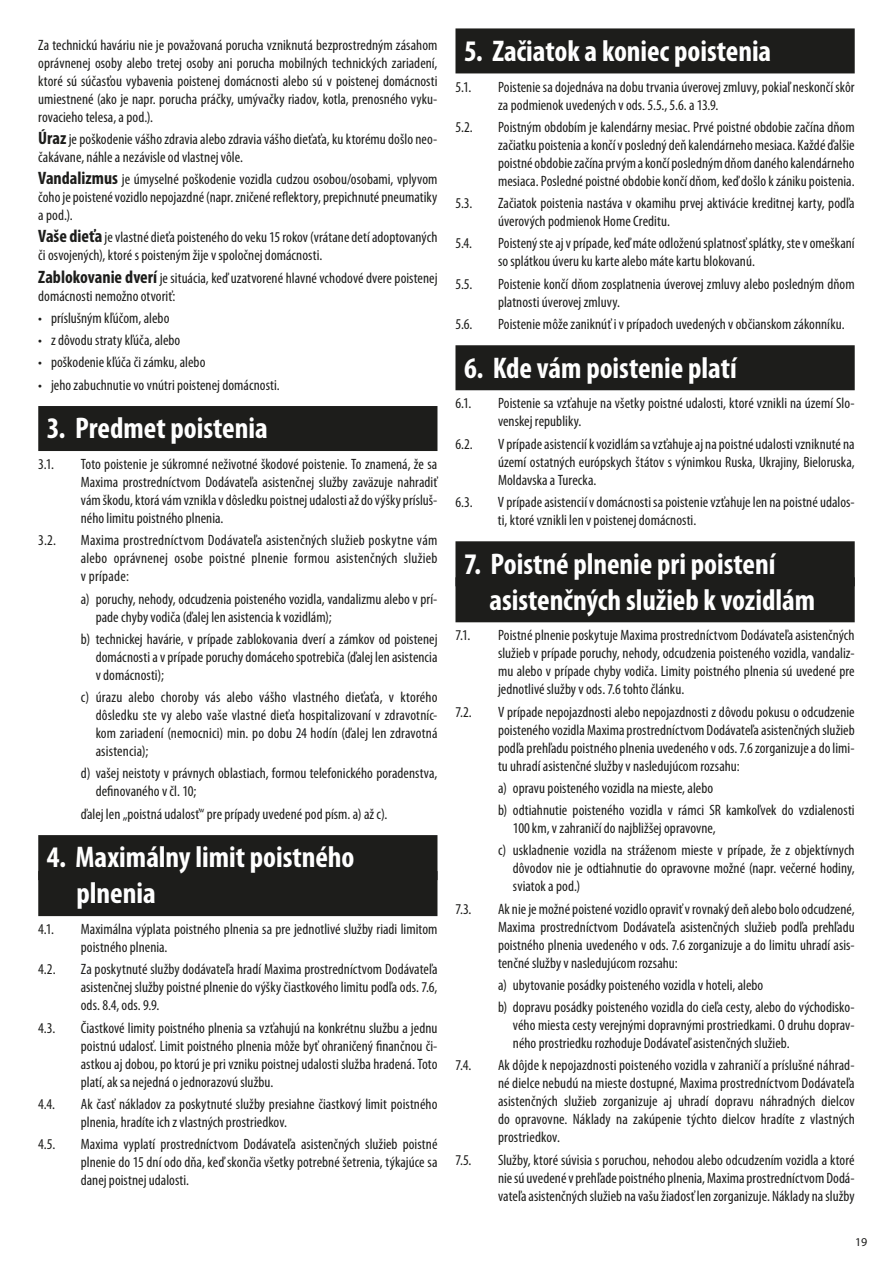
<style>
.page{position:relative;width:893px;height:1263px;background:#fff}
.page>*{position:absolute;margin:0;border:0;box-sizing:border-box;transform-origin:0 0}
.t1{font:700 condensed 30px/36px "Myriad Pro";color:#fff}
.t2{font:condensed 15px/18px "Myriad Pro";letter-spacing:.005em;color:#1d1d1b}
.t3{font:12px "Myriad Pro";color:#1d1d1b}
.s1{font-weight:700;font-size:18px}
</style>
<div class="page">
<div style="left:38px;top:406px;width:399px;height:45px;background:#1d1d1b"></div>
<div style="left:38px;top:835px;width:399px;height:45px;background:#1d1d1b"></div>
<div style="left:38px;top:871px;width:399px;height:45px;background:#1d1d1b"></div>
<div style="left:455px;top:28px;width:400px;height:45px;background:#1d1d1b"></div>
<div style="left:455px;top:345px;width:400px;height:45px;background:#1d1d1b"></div>
<div style="left:455px;top:541px;width:400px;height:45px;background:#1d1d1b"></div>
<div style="left:455px;top:577px;width:400px;height:45px;background:#1d1d1b"></div>
<p class="t2" style="left:38px;top:35px;width:401px;text-align:justify">Za technickú haváriu nie je považovaná porucha vzniknutá bezprostredným zásahom oprávnenej osoby alebo tretej osoby ani porucha mobilných technických zariadení, ktoré sú súčasťou vybavenia poistenej domácnosti alebo sú v poistenej domácnosti umiestnené (ako je napr. porucha práčky, umývačky riadov, kotla, prenosného vyku&shy;rovacieho telesa, a pod.).</p>
<p class="t2" style="left:38px;top:130px;width:401px"><span class="s1">Úraz</span> je poškodenie vášho zdravia alebo zdravia vášho dieťaťa, ku ktorému došlo neo&shy;čakávane, náhle a nezávisle od vlastnej vôle.</p>
<p class="t2" style="left:38px;top:170px;width:401px;text-align:justify"><span class="s1">Vandalizmus</span> je úmyselné poškodenie vozidla cudzou osobou/osobami, vplyvom čoho je poistené vozidlo nepojazdné (napr. zničené reflektory, prepichnuté pneumatiky a pod.).</p>
<p class="t2" style="left:38px;top:228px;width:401px"><span class="s1">Vaše dieťa</span> je vlastné dieťa poisteného do veku 15 rokov (vrátane detí adoptovaných či osvojených), ktoré s poisteným žije v spoločnej domácnosti.</p>
<p class="t2" style="left:38px;top:268px;width:401px"><span class="s1">Zablokovanie dverí</span> je situácia, keď uzatvorené hlavné vchodové dvere poistenej domácnosti nemožno otvoriť:</p>
<p class="t2" style="left:38px;top:309px;width:133px">• príslušným kľúčom, alebo</p>
<p class="t2" style="left:38px;top:331px;width:144px">• z dôvodu straty kľúča, alebo</p>
<p class="t2" style="left:38px;top:353px;width:169px">• poškodenie kľúča či zámku, alebo</p>
<p class="t2" style="left:38px;top:375px;width:243px">• jeho zabuchnutie vo vnútri poistenej domácnosti.</p>
<h1 class="t1" style="left:47px;top:410px;width:222px">3. Predmet poistenia</h1>
<p class="t2" style="left:38px;top:455px;width:17px">3.1.</p>
<p class="t2" style="left:81px;top:455px;width:358px;text-align:justify">Toto poistenie je súkromné neživotné škodové poistenie. To znamená, že sa Maxima prostredníctvom Dodávateľa asistenčnej služby zaväzuje nahradiť vám škodu, ktorá vám vznikla v dôsledku poistnej udalosti až do výšky prísluš&shy;ného limitu poistného plnenia.</p>
<p class="t2" style="left:38px;top:531px;width:19px">3.2.</p>
<p class="t2" style="left:81px;top:531px;width:358px;text-align:justify">Maxima prostredníctvom Dodávateľa asistenčných služieb poskytne vám alebo oprávnenej osobe poistné plnenie formou asistenčných služieb v prípade:</p>
<p class="t2" style="left:96px;top:589px;width:343px;text-indent:-15px">a) poruchy, nehody, odcudzenia poisteného vozidla, vandalizmu alebo v prí&shy;pade chyby vodiča (ďalej len asistencia k vozidlám);</p>
<p class="t2" style="left:96px;top:630px;width:343px;text-align:justify;text-indent:-15px">b) technickej havárie, v prípade zablokovania dverí a zámkov od poistenej domácnosti a v prípade poruchy domáceho spotrebiča (ďalej len asistencia v domácnosti);</p>
<p class="t2" style="left:96px;top:688px;width:343px;text-align:justify;text-indent:-15px">c) úrazu alebo choroby vás alebo vášho vlastného dieťaťa, v ktorého dôsledku ste vy alebo vaše vlastné dieťa hospitalizovaní v zdravotníc&shy;kom zariadení (nemocnici) min. po dobu 24 hodín (ďalej len zdravotná asistencia);</p>
<p class="t2" style="left:96px;top:764px;width:343px;text-indent:-15px">d) vašej neistoty v právnych oblastiach, formou telefonického poradenstva, definovaného v čl. 10;</p>
<p class="t2" style="left:81px;top:804px;width:308px">ďalej len „poistná udalosť“ pre prípady uvedené pod písm. a) až c).</p>
<h1 class="t1" style="left:77px;top:839px;width:279px;text-indent:-30px">4. Maximálny limit poistného plnenia</h1>
<p class="t2" style="left:38px;top:920px;width:17px">4.1.</p>
<p class="t2" style="left:81px;top:920px;width:358px">Maximálna výplata poistného plnenia sa pre jednotlivé služby riadi limitom poistného plnenia.</p>
<p class="t2" style="left:38px;top:960px;width:19px">4.2.</p>
<p class="t2" style="left:81px;top:960px;width:358px;text-align:justify">Za poskytnuté služby dodávateľa hradí Maxima prostredníctvom Dodávateľa asistenčnej služby poistné plnenie do výšky čiastkového limitu podľa ods. 7.6, ods. 8.4, ods. 9.9.</p>
<p class="t2" style="left:38px;top:1018px;width:19px">4.3.</p>
<p class="t2" style="left:81px;top:1018px;width:358px;text-align:justify">Čiastkové limity poistného plnenia sa vzťahujú na konkrétnu službu a jednu poistnú udalosť. Limit poistného plnenia môže byť ohraničený finančnou či&shy;astkou aj dobou, po ktorú je pri vzniku poistnej udalosti služba hradená. Toto platí, ak sa nejedná o jednorazovú službu.</p>
<p class="t2" style="left:38px;top:1095px;width:18px">4.4.</p>
<p class="t2" style="left:81px;top:1095px;width:358px">Ak časť nákladov za poskytnuté služby presiahne čiastkový limit poistného plnenia, hradíte ich z vlastných prostriedkov.</p>
<p class="t2" style="left:38px;top:1135px;width:19px">4.5.</p>
<p class="t2" style="left:81px;top:1135px;width:358px;text-align:justify">Maxima vyplatí prostredníctvom Dodávateľa asistenčných služieb poistné plnenie do 15 dní odo dňa, keď skončia všetky potrebné šetrenia, týkajúce sa danej poistnej udalosti.</p>
<h1 class="t1" style="left:464px;top:32px;width:309px">5. Začiatok a koniec poistenia</h1>
<p class="t2" style="left:455px;top:77px;width:17px">5.1.</p>
<p class="t2" style="left:498px;top:77px;width:358px">Poistenie sa dojednáva na dobu trvania úverovej zmluvy, pokiaľ neskončí skôr za podmienok uvedených v ods. 5.5., 5.6. a 13.9.</p>
<p class="t2" style="left:455px;top:118px;width:19px">5.2.</p>
<p class="t2" style="left:498px;top:118px;width:358px;text-align:justify">Poistným obdobím je kalendárny mesiac. Prvé poistné obdobie začína dňom začiatku poistenia a končí v posledný deň kalendárneho mesiaca. Každé ďalšie poistné obdobie začína prvým a končí posledným dňom daného kalendárneho mesiaca. Posledné poistné obdobie končí dňom, keď došlo k zániku poistenia.</p>
<p class="t2" style="left:455px;top:194px;width:18px">5.3.</p>
<p class="t2" style="left:498px;top:194px;width:358px">Začiatok poistenia nastáva v okamihu prvej aktivácie kreditnej karty, podľa úverových podmienok Home Creditu.</p>
<p class="t2" style="left:455px;top:234px;width:18px">5.4.</p>
<p class="t2" style="left:498px;top:234px;width:358px">Poistený ste aj v prípade, keď máte odloženú splatnosť splátky, ste v omeškaní so splátkou úveru ku karte alebo máte kartu blokovanú.</p>
<p class="t2" style="left:455px;top:274px;width:18px">5.5.</p>
<p class="t2" style="left:498px;top:274px;width:358px">Poistenie končí dňom zosplatnenia úverovej zmluvy alebo posledným dňom platnosti úverovej zmluvy.</p>
<p class="t2" style="left:455px;top:315px;width:19px">5.6.</p>
<p class="t2" style="left:498px;top:315px;width:348px">Poistenie môže zaniknúť i v prípadoch uvedených v občianskom zákonníku.</p>
<h1 class="t1" style="left:464px;top:349px;width:274px">6. Kde vám poistenie platí</h1>
<p class="t2" style="left:455px;top:394px;width:17px">6.1.</p>
<p class="t2" style="left:498px;top:394px;width:358px">Poistenie sa vzťahuje na všetky poistné udalosti, ktoré vznikli na území Slo&shy;venskej republiky.</p>
<p class="t2" style="left:455px;top:434px;width:19px">6.2.</p>
<p class="t2" style="left:498px;top:434px;width:358px;text-align:justify">V prípade asistencií k vozidlám sa vzťahuje aj na poistné udalosti vzniknuté na území ostatných európskych štátov s výnimkou Ruska, Ukrajiny, Bieloruska, Moldavska a Turecka.</p>
<p class="t2" style="left:455px;top:493px;width:19px">6.3.</p>
<p class="t2" style="left:498px;top:493px;width:358px">V prípade asistencií v domácnosti sa poistenie vzťahuje len na poistné udalos&shy;ti, ktoré vznikli len v poistenej domácnosti.</p>
<h1 class="t1" style="left:489px;top:545px;width:327px;text-indent:-26px">7. Poistné plnenie pri poistení asistenčných služieb k vozidlám</h1>
<p class="t2" style="left:455px;top:626px;width:16px">7.1.</p>
<p class="t2" style="left:498px;top:626px;width:358px;text-align:justify">Poistné plnenie poskytuje Maxima prostredníctvom Dodávateľa asistenčných služieb v prípade poruchy, nehody, odcudzenia poisteného vozidla, vandaliz&shy;mu alebo v prípade chyby vodiča. Limity poistného plnenia sú uvedené pre jednotlivé služby v ods. 7.6 tohto článku.</p>
<p class="t2" style="left:455px;top:702px;width:18px">7.2.</p>
<p class="t2" style="left:498px;top:702px;width:358px;text-align:justify">V prípade nepojazdnosti alebo nepojazdnosti z dôvodu pokusu o odcudzenie poisteného vozidla Maxima prostredníctvom Dodávateľa asistenčných služieb podľa prehľadu poistného plnenia uvedeného v ods. 7.6 zorganizuje a do limi&shy;tu uhradí asistenčné služby v nasledujúcom rozsahu:</p>
<p class="t2" style="left:498px;top:777px;width:358px;line-height:22.2px">a) opravu poisteného vozidla na mieste, alebo<br>b) odtiahnutie poisteného vozidla v rámci SR kamkoľvek do vzdialenosti</p>
<p class="t2" style="left:498px;top:817px;width:358px;line-height:22.2px;text-indent:15px">100km, v zahraničí do najbližšej opravovne,<br>c) uskladnenie vozidla na stráženom mieste v prípade, že z objektívnych</p>
<p class="t2" style="left:513px;top:859px;width:343px">dôvodov nie je odtiahnutie do opravovne možné (napr. večerné hodiny, sviatok a pod.)</p>
<p class="t2" style="left:455px;top:899px;width:18px">7.3.</p>
<p class="t2" style="left:498px;top:899px;width:358px;text-align:justify">Ak nie je možné poistené vozidlo opraviť v rovnaký deň alebo bolo odcudzené, Maxima prostredníctvom Dodávateľa asistenčných služieb podľa prehľadu poistného plnenia uvedeného v ods. 7.6 zorganizuje a do limitu uhradí asis&shy;tenčné služby v nasledujúcom rozsahu:</p>
<p class="t2" style="left:498px;top:974px;width:358px;line-height:22.2px">a) ubytovanie posádky poisteného vozidla v hoteli, alebo<br>b) dopravu posádky poisteného vozidla do cieľa cesty, alebo do východisko-</p>
<p class="t2" style="left:513px;top:1016px;width:343px">vého miesta cesty verejnými dopravnými prostriedkami. O druhu doprav&shy;ného prostriedku rozhoduje Dodávateľ asistenčných služieb.</p>
<p class="t2" style="left:455px;top:1056px;width:18px">7.4.</p>
<p class="t2" style="left:498px;top:1056px;width:358px;text-align:justify">Ak dôjde k nepojazdnosti poisteného vozidla v zahraničí a príslušné náhrad&shy;né dielce nebudú na mieste dostupné, Maxima prostredníctvom Dodávateľa asistenčných služieb zorganizuje aj uhradí dopravu náhradných dielcov do opravovne. Náklady na zakúpenie týchto dielcov hradíte z vlastných prostriedkov.</p>
<p class="t2" style="left:455px;top:1150px;width:18px">7.5.</p>
<p class="t2" style="left:498px;top:1150px;width:358px;text-align:justify">Služby, ktoré súvisia s poruchou, nehodou alebo odcudzením vozidla a ktoré nie sú uvedené v prehľade poistného plnenia, Maxima prostredníctvom Dodá&shy;vateľa asistenčných služieb na vašu žiadosť len zorganizuje. Náklady na služby</p>
<p class="t3" style="left:855px;top:1235px;width:14px">19</p>
</div>
